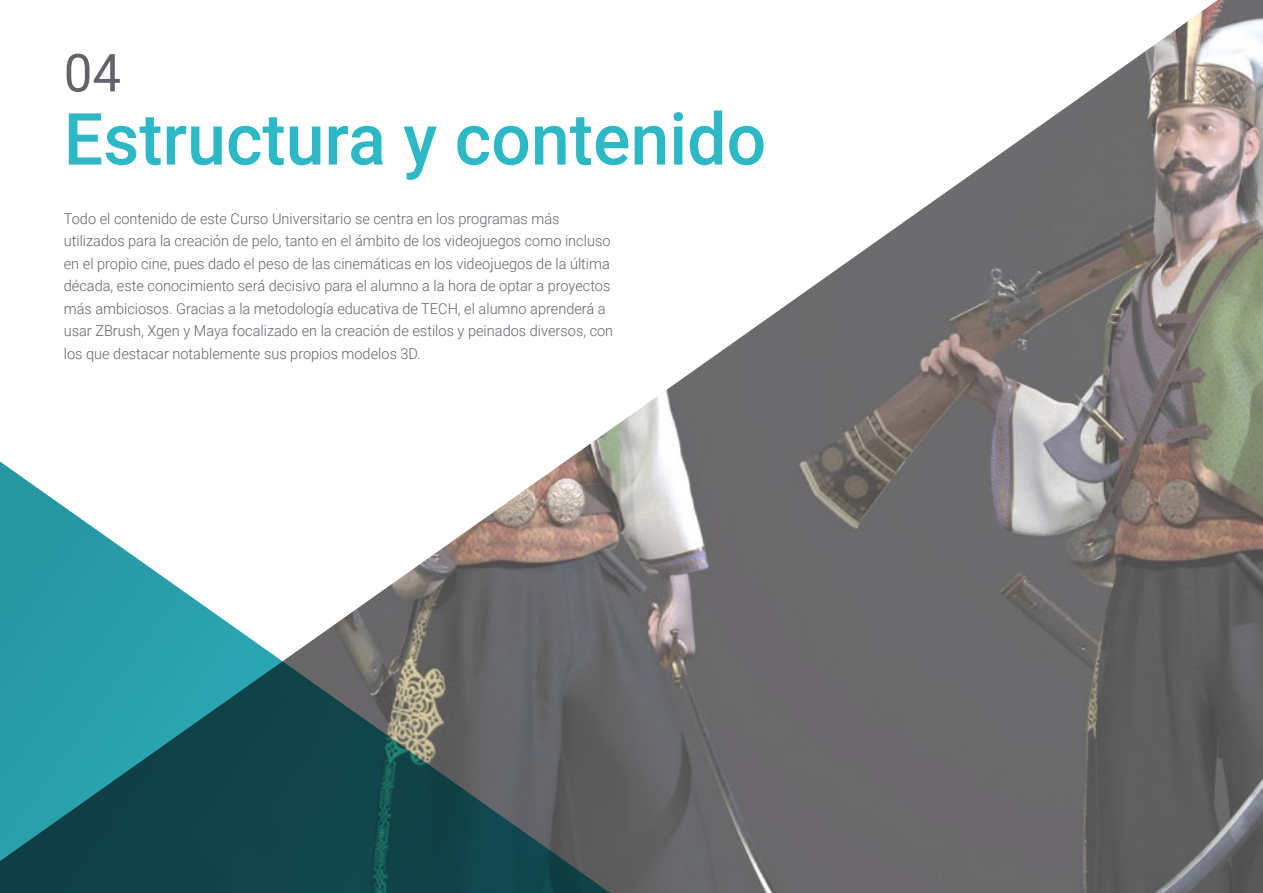
<style>
.page{position:relative;width:1263px;height:893px;background:#fff}
.page>*{position:absolute;margin:0;border:0;box-sizing:border-box;transform-origin:0 0}
.t1{font:500 72px "Roboto";color:#2db8c5}
.t2{font:52.5px "Roboto";color:#61646a}
.t3{font:300 15px/22.5px "Roboto";color:#61646a}
</style>
<div class="page">
<img style="left:587px;top:0;width:676px;height:893px">
<svg style="left:0;top:446px;width:640px;height:447px"></svg>
<h2 class="t2" style="left:64px;top:36px;width:59px">04</h2>
<h1 class="t1" style="left:64px;top:89px;width:704px">Estructura y contenido</h1>
<p class="t3" style="left:64px;top:207px;width:551px">Todo el contenido de este Curso Universitario se centra en los programas más utilizados para la creación de pelo, tanto en el ámbito de los videojuegos como incluso en el propio cine, pues dado el peso de las cinemáticas en los videojuegos de la última década, este conocimiento será decisivo para el alumno a la hora de optar a proyectos más ambiciosos. Gracias a la metodología educativa de TECH, el alumno aprenderá a usar ZBrush, Xgen y Maya focalizado en la creación de estilos y peinados diversos, con los que destacar notablemente sus propios modelos 3D.</p>
</div>
